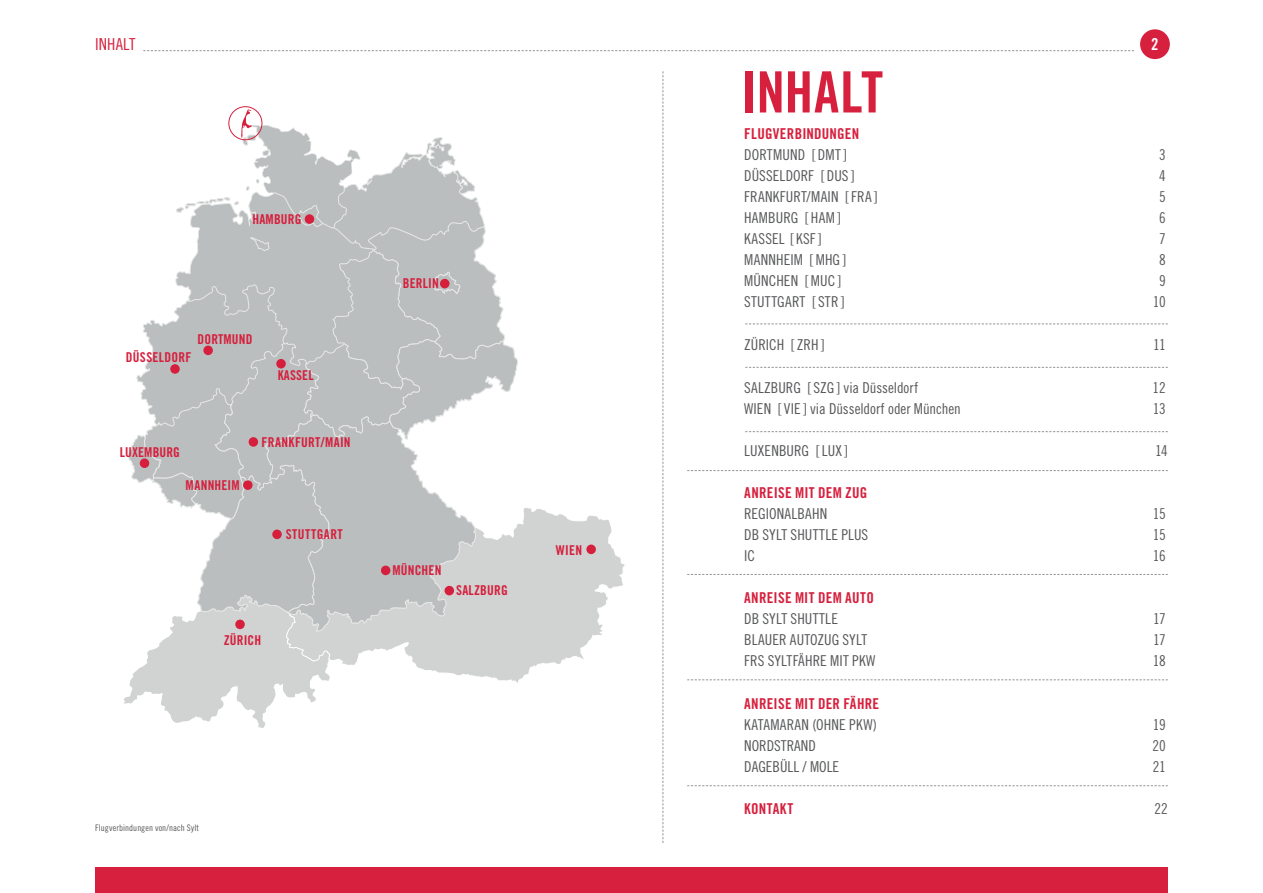
<style>
.page{position:relative;width:1263px;height:893px;background:#fff}
.page>*{position:absolute;margin:0;border:0;box-sizing:border-box;transform-origin:0 0}
.t1{font:57px "Trade Gothic LT Pro Bd Cn 20";letter-spacing:-.005em;color:#d6203d}
.t2{font:16.5px "Trade Gothic LT Pro Cn 18";letter-spacing:.005em;color:#d6203d}
.t3{font:16.5px "Trade Gothic LT Pro Bd Cn 20";color:#fff}
.t4{font:15px "Trade Gothic LT Pro Cn 18";letter-spacing:.005em;color:#57585a}
.t5{font:15px "Trade Gothic LT Pro Bd Cn 20";letter-spacing:.02em;color:#d6203d}
.t6{font:13.5px "Trade Gothic LT Bold Cond Twenty";letter-spacing:.01em;color:#d51f3d}
.t7{font:13.5px "Trade Gothic LT Bold Cond Twenty";letter-spacing:.035em;color:#d51f3d}
.t8{font:9px "Trade Gothic LT Pro Cn 18";letter-spacing:.01em;color:#57585a}
</style>
<div class="page">
<div style="left:1140px;top:29px;width:30px;height:30px;background:#d6203d;border-radius:50%"></div>
<svg style="left:143px;top:50px;width:991px;height:1px"></svg>
<div style="left:95px;top:867px;width:1073px;height:26px;background:#d6203d"></div>
<svg style="left:687px;top:470px;width:481px;height:1px"></svg>
<svg style="left:745px;top:324px;width:423px;height:1px"></svg>
<svg style="left:745px;top:367px;width:423px;height:1px"></svg>
<svg style="left:745px;top:431px;width:423px;height:1px"></svg>
<svg style="left:662px;top:71px;width:1px;height:772px"></svg>
<svg style="left:687px;top:574px;width:481px;height:1px"></svg>
<svg style="left:687px;top:679px;width:481px;height:1px"></svg>
<svg style="left:687px;top:785px;width:481px;height:1px"></svg>
<svg style="left:518px;top:508px;width:107px;height:173px;fill:#d1d2d2"></svg>
<div style="left:228px;top:106px;width:34px;height:34px;border:1px solid #d51f3d;border-radius:50%"></div>
<div style="left:586px;top:545px;width:10px;height:9px;background:#d51f3d;border-radius:50%"></div>
<svg style="left:124px;top:109px;width:394px;height:619px"></svg>
<div style="left:249px;top:437px;width:9px;height:10px;background:#d51f3d;border-radius:50%"></div>
<div style="left:276px;top:359px;width:10px;height:9px;background:#d51f3d;border-radius:50%"></div>
<div style="left:170px;top:364px;width:10px;height:10px;background:#d51f3d;border-radius:50%"></div>
<div style="left:381px;top:566px;width:9px;height:9px;background:#d51f3d;border-radius:50%"></div>
<div style="left:445px;top:586px;width:9px;height:9px;background:#d51f3d;border-radius:50%"></div>
<div style="left:235px;top:620px;width:10px;height:9px;background:#d51f3d;border-radius:50%"></div>
<div style="left:272px;top:530px;width:10px;height:9px;background:#d51f3d;border-radius:50%"></div>
<div style="left:140px;top:458px;width:9px;height:10px;background:#d51f3d;border-radius:50%"></div>
<div style="left:243px;top:480px;width:10px;height:10px;background:#d51f3d;border-radius:50%"></div>
<div style="left:440px;top:279px;width:9px;height:9px;background:#d51f3d;border-radius:50%"></div>
<div style="left:305px;top:214px;width:9px;height:10px;background:#d51f3d;border-radius:50%"></div>
<div style="left:203px;top:346px;width:10px;height:9px;background:#d51f3d;border-radius:50%"></div>
<p class="t2" style="left:95px;top:34px;width:42px">INHALT</p>
<p class="t3" style="left:1151px;top:34px;width:9px">2</p>
<h1 class="t1" style="left:741px;top:58px;width:143px">INHALT</h1>
<p class="t5" style="left:744px;top:125px;width:117px">FLUGVERBINDUNGEN</p>
<p class="t4" style="left:744px;top:146px;width:104px">DORTMUND [DMT]</p>
<p class="t4" style="left:1159px;top:146px;width:8px">3</p>
<p class="t4" style="left:744px;top:167px;width:112px">DÜSSELDORF [DUS ]</p>
<p class="t4" style="left:1159px;top:167px;width:8px">4</p>
<p class="t4" style="left:744px;top:188px;width:135px">FRANKFURT/MAIN [FRA]</p>
<p class="t4" style="left:1159px;top:188px;width:8px">5</p>
<p class="t4" style="left:744px;top:209px;width:98px">HAMBURG [HAM]</p>
<p class="t4" style="left:1159px;top:209px;width:8px">6</p>
<p class="t4" style="left:744px;top:230px;width:79px">KASSEL [KSF]</p>
<p class="t4" style="left:1159px;top:230px;width:8px">7</p>
<p class="t4" style="left:744px;top:251px;width:103px">MANNHEIM [MHG]</p>
<p class="t4" style="left:1159px;top:251px;width:8px">8</p>
<p class="t4" style="left:744px;top:272px;width:99px">MÜNCHEN [MUC]</p>
<p class="t4" style="left:1159px;top:272px;width:8px">9</p>
<p class="t4" style="left:744px;top:293px;width:102px">STUTTGART [STR]</p>
<p class="t4" style="left:1153px;top:293px;width:14px">10</p>
<p class="t4" style="left:744px;top:336px;width:82px">ZÜRICH [ ZRH]</p>
<p class="t4" style="left:1153px;top:336px;width:14px">11</p>
<p class="t4" style="left:744px;top:378px;width:176px">SALZBURG [ SZG ] via Düsseldorf</p>
<p class="t4" style="left:1153px;top:378px;width:15px">12</p>
<p class="t4" style="left:744px;top:399px;width:218px">WIEN [ VIE ] via Düsseldorf oder München</p>
<p class="t4" style="left:1153px;top:399px;width:14px">13</p>
<p class="t4" style="left:744px;top:441px;width:105px">LUXENBURG [LUX ]</p>
<p class="t4" style="left:1155px;top:441px;width:14px">14</p>
<p class="t5" style="left:744px;top:483px;width:125px">ANREISE MIT DEM ZUG</p>
<p class="t4" style="left:744px;top:504px;width:85px">REGIONALBAHN</p>
<p class="t4" style="left:1153px;top:504px;width:14px">15</p>
<p class="t4" style="left:744px;top:525px;width:126px">DB SYLT SHUTTLE PLUS</p>
<p class="t4" style="left:1153px;top:525px;width:14px">15</p>
<p class="t4" style="left:744px;top:546px;width:12px">IC</p>
<p class="t4" style="left:1153px;top:546px;width:14px">16</p>
<p class="t5" style="left:744px;top:589px;width:131px">ANREISE MIT DEM AUTO</p>
<p class="t4" style="left:744px;top:610px;width:95px">DB SYLT SHUTTLE</p>
<p class="t4" style="left:1153px;top:610px;width:14px">17</p>
<p class="t4" style="left:744px;top:631px;width:125px">BLAUER AUTOZUG SYLT</p>
<p class="t4" style="left:1153px;top:631px;width:14px">17</p>
<p class="t4" style="left:744px;top:652px;width:133px">FRS SYLTFÄHRE MIT PKW</p>
<p class="t4" style="left:1153px;top:652px;width:14px">18</p>
<p class="t5" style="left:744px;top:694px;width:137px">ANREISE MIT DER FÄHRE</p>
<p class="t4" style="left:744px;top:716px;width:134px">KATAMARAN (OHNE PKW)</p>
<p class="t4" style="left:1153px;top:716px;width:14px">19</p>
<p class="t4" style="left:744px;top:737px;width:73px">NORDSTRAND</p>
<p class="t4" style="left:1152px;top:737px;width:15px">20</p>
<p class="t4" style="left:744px;top:758px;width:96px">DAGEBÜLL / MOLE</p>
<p class="t4" style="left:1153px;top:758px;width:14px">21</p>
<p class="t5" style="left:744px;top:799px;width:51px">KONTAKT</p>
<p class="t4" style="left:1154px;top:800px;width:15px">22</p>
<p class="t8" style="left:95px;top:822px;width:105px">Flugverbindungen von/nach Sylt</p>
<p class="t6" style="left:253px;top:211px;width:50px">HAMBURG</p>
<p class="t6" style="left:403px;top:275px;width:37px">BERLIN</p>
<p class="t6" style="left:198px;top:331px;width:56px">DORTMUND</p>
<p class="t6" style="left:126px;top:349px;width:67px">DÜSSELDORF</p>
<p class="t6" style="left:278px;top:367px;width:37px">KASSEL</p>
<p class="t6" style="left:261px;top:433px;width:91px">FRANKFURT/MAIN</p>
<p class="t6" style="left:120px;top:444px;width:62px">LUXEMBURG</p>
<p class="t6" style="left:186px;top:477px;width:56px">MANNHEIM</p>
<p class="t7" style="left:286px;top:526px;width:58px">STUTTGART</p>
<p class="t6" style="left:556px;top:541px;width:28px">WIEN</p>
<p class="t6" style="left:392px;top:562px;width:50px">MÜNCHEN</p>
<p class="t6" style="left:456px;top:582px;width:53px">SALZBURG</p>
<p class="t6" style="left:224px;top:632px;width:39px">ZÜRICH</p>
</div>
